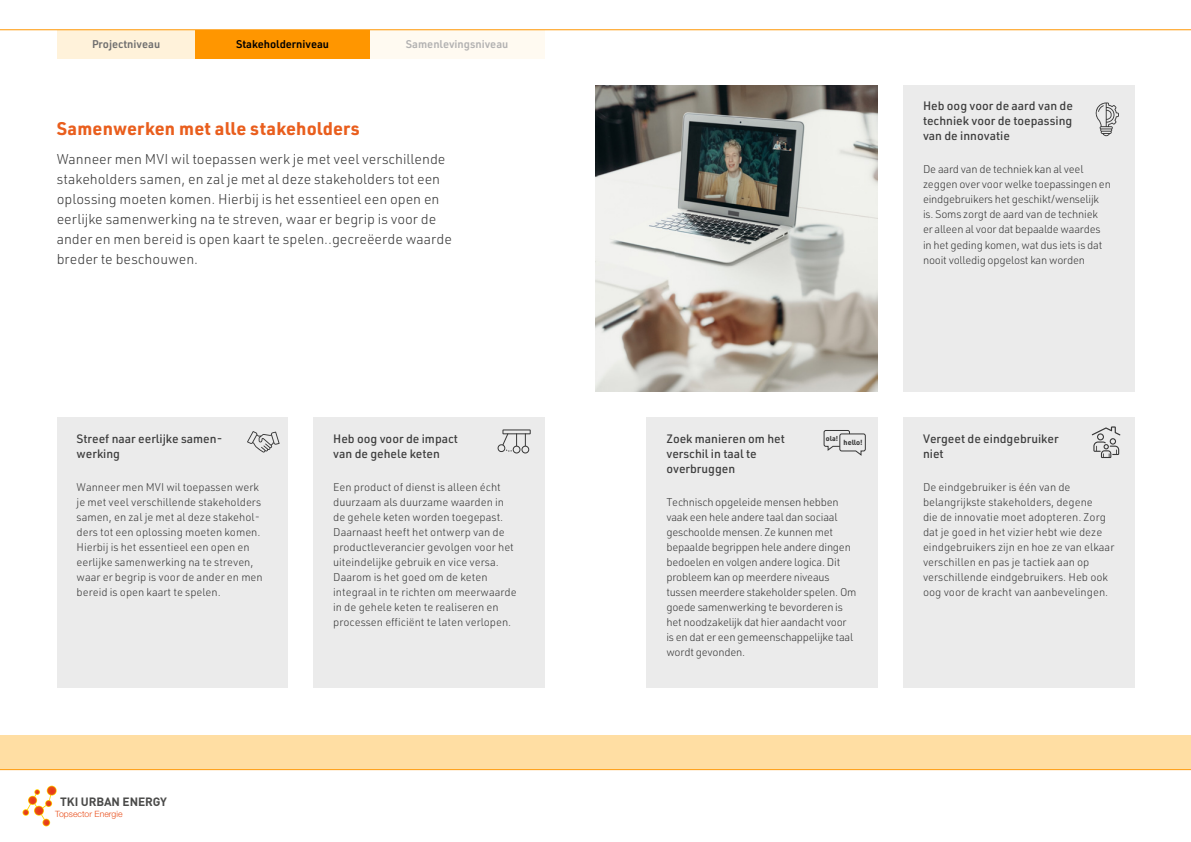
<style>
.page{position:relative;width:1191px;height:842px;background:#fff}
.page>*{position:absolute;margin:0;border:0;box-sizing:border-box;transform-origin:0 0}
.t1{font:700 18px "URWDIN";letter-spacing:.01em;color:#e95e1d}
.t2{font:300 14px/20px "URWDIN";color:#3c3c3c}
.t3{font:500 12px/15px "URWDIN";color:#3c3c3c}
.t4{font:700 11.9px "DINOT";letter-spacing:-.01em;color:#4a4a49}
.t5{font:300 11px/15px "URWDIN";color:#3c3c3c}
.t6{font:300 11px/15px "URWDIN";letter-spacing:-.02em;color:#3c3c3c}
.t7{font:600 11px "URWDIN";color:#b3b2b2}
.t8{font:600 11px "URWDIN";color:#000}
.t9{font:600 11px "URWDIN";color:#706f6f}
.t10{font:300 8.7px "Helvetica Neue LT Std";color:#e94e1b}
.t11{font:700 7.3px "URWDIN";color:#3c3c3c}
.t12{font:700 7.1px "URWDIN";color:#3c3c3c}
</style>
<div class="page">
<div style="left:57px;top:30px;width:138px;height:29px;background:#fff2da"></div>
<div style="left:195px;top:30px;width:175px;height:29px;background:#ff9600"></div>
<div style="left:370px;top:30px;width:174px;height:29px;background:#fffaf1"></div>
<div style="left:903px;top:85px;width:231px;height:307px;background:#ebebeb"></div>
<div style="left:903px;top:417px;width:231px;height:270px;background:#ebebeb"></div>
<div style="left:57px;top:417px;width:230px;height:270px;background:#ebebeb"></div>
<div style="left:313px;top:417px;width:231px;height:270px;background:#ebebeb"></div>
<div style="left:646px;top:417px;width:231px;height:270px;background:#ebebeb"></div>
<img style="left:595px;top:85px;width:282px;height:307px">
<svg style="left:247px;top:431px;width:33px;height:21px"></svg>
<div style="left:502px;top:429px;width:28px;height:5px;border:1px solid #3c3c3c"></div>
<div style="left:513px;top:446px;width:7px;height:7px;border:1px solid #3c3c3c;border-radius:50%"></div>
<svg style="left:525px;top:434px;width:1px;height:12px"></svg>
<div style="left:521px;top:446px;width:8px;height:7px;border:1px solid #3c3c3c;border-radius:50%"></div>
<svg style="left:497px;top:433px;width:20px;height:19px"></svg>
<svg style="left:823px;top:430px;width:43px;height:26px"></svg>
<svg style="left:1091px;top:426px;width:29px;height:32px"></svg>
<svg style="left:1095px;top:102px;width:24px;height:34px"></svg>
<div style="left:0;top:736px;width:1191px;height:33px;background:#ffdea3"></div>
<hr style="left:0;top:29px;width:1191px;height:1px;background:#ff9600">
<svg style="left:0;top:769px;width:1191px;height:58px"></svg>
<svg style="left:23px;top:786px;width:33px;height:40px"></svg>
<p class="t9" style="left:92px;top:37px;width:70px">Projectniveau</p>
<p class="t8" style="left:236px;top:37px;width:95px">Stakeholderniveau</p>
<p class="t7" style="left:406px;top:37px;width:104px">Samenlevingsniveau</p>
<h1 class="t1" style="left:57px;top:116px;width:305px">Samenwerken met alle stakeholders</h1>
<p class="t2" style="left:57px;top:148px;width:397px">Wanneer men MVI wil toepassen werk je met veel verschillende stakeholders samen, en zal je met al deze stakeholders tot een oplossing moeten komen. Hierbij is het essentieel een open en eerlijke samenwerking na te streven, waar er begrip is voor de ander en men bereid is open kaart te spelen..gecreëerde waarde breder te beschouwen.</p>
<p class="t3" style="left:77px;top:430px;width:147px">Streef naar eerlijke samen&shy;werking</p>
<p class="t5" style="left:77px;top:479px;width:188px">Wanneer men MVI wil toepassen werk je met veel verschillende stakeholders samen, en zal je met al deze stakehol&shy;ders tot een oplossing moeten komen.<br>Hierbij is het essentieel een open en eerlijke samenwerking na te streven, waar er begrip is voor de ander en men bereid is open kaart te spelen.</p>
<p class="t4" style="left:60px;top:794px;width:108px">TKI URBAN ENERGY</p>
<p class="t10" style="left:55px;top:808px;width:69px">Topsector Energie</p>
<p class="t3" style="left:333px;top:430px;width:126px">Heb oog voor de impact van de gehele keten</p>
<p class="t5" style="left:333px;top:479px;width:185px">Een product of dienst is alleen écht duurzaam als duurzame waarden in de gehele keten worden toegepast.<br>Daarnaast heeft het ontwerp van de productleverancier gevolgen voor het uiteindelijke gebruik en vice versa.<br>Daarom is het goed om de keten integraal in te richten om meerwaarde in de gehele keten te realiseren en processen efficiënt te laten verlopen.</p>
<p class="t3" style="left:923px;top:98px;width:151px;text-align:justify">Heb oog voor de aard van de techniek voor de toepassing van de innovatie</p>
<p class="t6" style="left:923px;top:162px;width:189px">De aard van de techniek kan al veel zeggen over voor welke toepassingen en eindgebruikers het geschikt/wenselijk is. Soms zorgt de aard van de techniek<br>er alleen al voor dat bepaalde waardes in het geding komen, wat dus iets is dat nooit volledig opgelost kan worden</p>
<p class="t3" style="left:666px;top:430px;width:120px">Zoek manieren om het verschil in taal te overbruggen</p>
<p class="t6" style="left:666px;top:494px;width:192px">Technisch opgeleide mensen hebben vaak een hele andere taal dan sociaal geschoolde mensen. Ze kunnen met bepaalde begrippen hele andere dingen bedoelen en volgen andere logica. Dit probleem kan op meerdere niveaus tussen meerdere stakeholder spelen. Om goede samenwerking te bevorderen is het noodzakelijk dat hier aandacht voor is en dat er een gemeenschappelijke taal wordt gevonden.</p>
<p class="t12" style="left:826px;top:433px;width:14px">ola!</p>
<p class="t11" style="left:843px;top:437px;width:21px">hello!</p>
<p class="t3" style="left:923px;top:430px;width:137px">Vergeet de eindgebruiker niet</p>
<p class="t5" style="left:923px;top:479px;width:193px">De eindgebruiker is één van de belangrijkste stakeholders, degene<br>die de innovatie moet adopteren. Zorg dat je goed in het vizier hebt wie deze eindgebruikers zijn en hoe ze van elkaar verschillen en pas je tactiek aan op verschillende eindgebruikers. Heb ook oog voor de kracht van aanbevelingen.</p>
</div>
